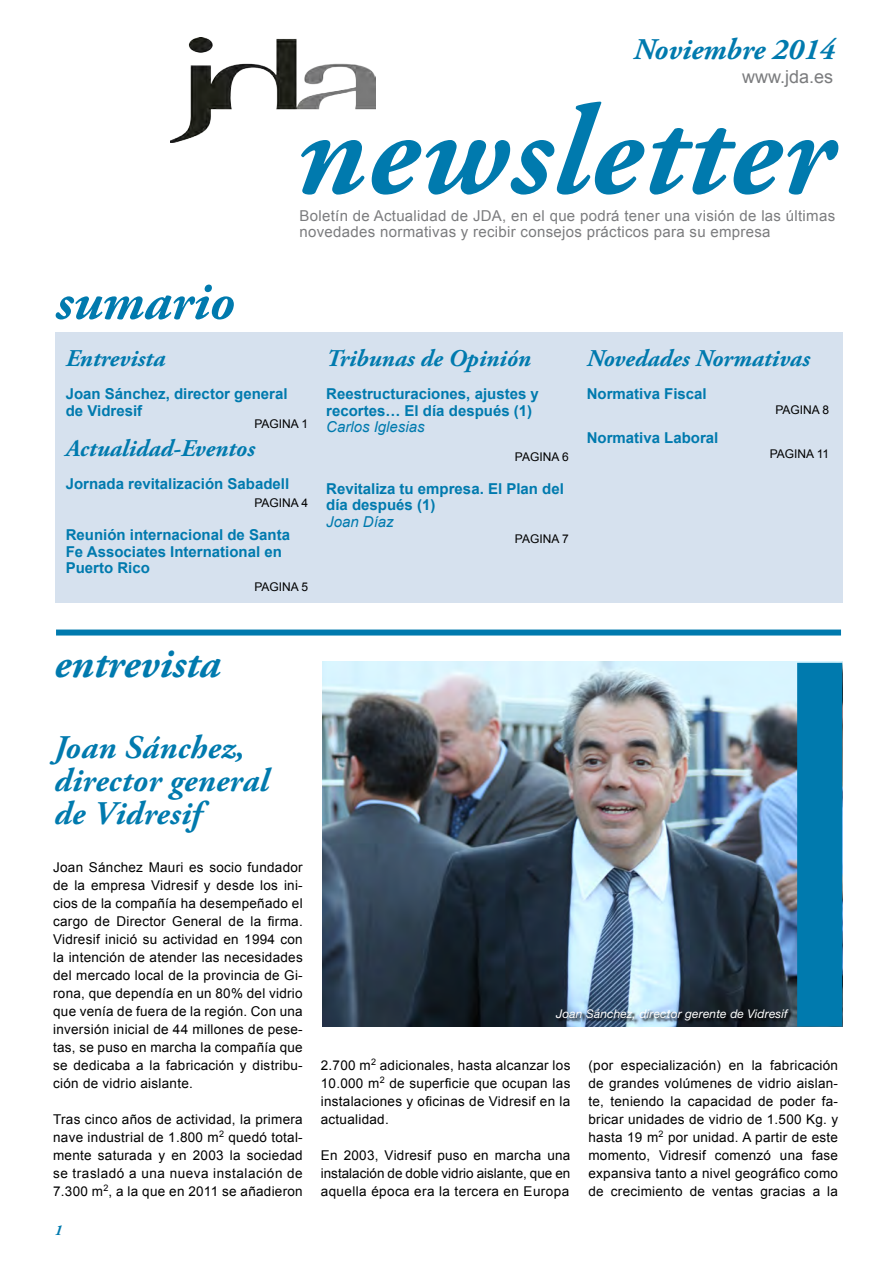
<style>
.page{position:relative;width:893px;height:1263px;background:#fff}
.page>*{position:absolute;margin:0;border:0;box-sizing:border-box;transform-origin:0 0}
.t1{font:italic 700 127.5px "Adobe Garamond Pro";letter-spacing:.015em;color:#007aae}
.t2{font:italic 700 54px "Adobe Garamond Pro";color:#007aae}
.t3{font:italic 700 42px "Adobe Garamond Pro";color:#007aae}
.t4{font:italic 700 33px/33px "Adobe Garamond Pro";letter-spacing:.01em;color:#007aae}
.t5{font:italic 700 30px "Adobe Garamond Pro";color:#007aae}
.t6{font:italic 700 24px "Adobe Garamond Pro";color:#007aae}
.t7{font:18px "Arial";color:#7b7c7e}
.t8{font:700 15px/16.5px "Arial";color:#007aae}
.t9{font:15px/16.5px "Arial";letter-spacing:.02em;color:#7b7c7e}
.t10{font:italic 15px "Arial";color:#007aae}
.t11{font:italic 700 15px "Adobe Garamond Pro";color:#007aae}
.t12{font:13.5px/18px "Arial";letter-spacing:.02em;color:#000;text-align:justify}
.t13{font:12px "Arial";color:#000}
.t14{font:italic 12px "Helvetica Neue";letter-spacing:.01em;color:#fff}
</style>
<div class="page">
<img style="left:171px;top:38px;width:204px;height:105px">
<div style="left:55px;top:332px;width:787px;height:270px;background:#d6e1ee"></div>
<div style="left:56px;top:629px;width:785px;height:6px;background:#007aae"></div>
<img style="left:323px;top:661px;width:519px;height:365px">
<svg style="left:556px;top:1010px;width:237px;height:14px;background:#3e4e5e"></svg>
<div style="left:797px;top:663px;width:45px;height:363px;background:#007aae"></div>
<h3 class="t5" style="left:633px;top:33px;width:203px">Noviembre 2014</h3>
<h3 class="t7" style="left:742px;top:65px;width:93px">www.jda.es</h3>
<h1 class="t1" style="left:295px;top:79px;width:538px">newsletter</h1>
<h2 class="t2" style="left:55px;top:270px;width:181px">sumario</h2>
<p class="t9" style="left:300px;top:208px;width:537px">Boletín de Actualidad de JDA, en el que podrá tener una visión de las últimas novedades normativas y recibir consejos prácticos para su empresa</p>
<h3 class="t6" style="left:66px;top:345px;width:101px">Entrevista</h3>
<p class="t8" style="left:66px;top:386px;width:223px">Joan Sánchez, director general de Vidresif</p>
<p class="t13" style="left:254px;top:415px;width:55px">PAGINA 1</p>
<h3 class="t6" style="left:66px;top:435px;width:191px">Actualidad-Eventos</h3>
<p class="t8" style="left:66px;top:476px;width:225px">Jornada revitalización Sabadell</p>
<p class="t13" style="left:254px;top:495px;width:55px">PAGINA 4</p>
<p class="t8" style="left:66px;top:527px;width:226px">Reunión internacional de Santa<br>Fe Associates International en<br>Puerto Rico</p>
<p class="t13" style="left:254px;top:579px;width:55px">PAGINA 5</p>
<h3 class="t6" style="left:326px;top:345px;width:206px">Tribunas de Opinión</h3>
<p class="t8" style="left:326px;top:386px;width:214px">Reestructuraciones, ajustes y recortes… El día después (1)</p>
<p class="t10" style="left:326px;top:417px;width:100px">Carlos Iglesias</p>
<p class="t13" style="left:515px;top:449px;width:55px">PAGINA 6</p>
<p class="t8" style="left:326px;top:481px;width:239px">Revitaliza tu empresa. El Plan del día después (1)</p>
<p class="t10" style="left:326px;top:512px;width:69px">Joan Díaz</p>
<p class="t13" style="left:515px;top:531px;width:55px">PAGINA 7</p>
<h3 class="t6" style="left:587px;top:345px;width:225px">Novedades Normativas</h3>
<p class="t8" style="left:587px;top:386px;width:122px">Normativa Fiscal</p>
<p class="t13" style="left:775px;top:402px;width:55px">PAGINA 8</p>
<p class="t8" style="left:587px;top:430px;width:133px">Normativa Laboral</p>
<p class="t13" style="left:770px;top:446px;width:61px">PAGINA 11</p>
<h3 class="t3" style="left:54px;top:639px;width:168px">entrevista</h3>
<h3 class="t4" style="left:54px;top:731px;width:216px">Joan Sánchez, director general de Vidresif</h3>
<p class="t12" style="left:53px;top:858px;width:251px">Joan Sánchez Mauri es socio fundador de la empresa Vidresif y desde los ini&shy;cios de la compañía ha desempeñado el cargo de Director General de la firma.<br>Vidresif inició su actividad en 1994 con la intención de atender las necesidades del mercado local de la provincia de Gi&shy;rona, que dependía en un 80% del vidrio que venía de fuera de la región. Con una inversión inicial de 44 millones de pese&shy;tas, se puso en marcha la compañía que se dedicaba a la fabricación y distribu&shy;ción de vidrio aislante.</p>
<p class="t12" style="left:53px;top:1110px;width:251px">Tras cinco años de actividad, la primera nave industrial de 1.800 m<sup>2</sup> quedó total&shy;mente saturada y en 2003 la sociedad se trasladó a una nueva instalación de 7.300 m<sup>2</sup>, a la que en 2011 se añadieron</p>
<p class="t11" style="left:55px;top:1222px;width:9px">1</p>
<p class="t14" style="left:556px;top:1007px;width:233px">Joan Sánchez, director gerente de Vidresif</p>
<p class="t12" style="left:321px;top:1056px;width:251px">2.700 m<sup>2</sup> adicionales, hasta alcanzar los 10.000 m<sup>2</sup> de superficie que ocupan las instalaciones y oficinas de Vidresif en la actualidad.</p>
<p class="t12" style="left:321px;top:1146px;width:251px">En 2003, Vidresif puso en marcha una instalación de doble vidrio aislante, que en aquella época era la tercera en Europa</p>
<p class="t12" style="left:588px;top:1056px;width:251px">(por especialización) en la fabricación de grandes volúmenes de vidrio aislan&shy;te, teniendo la capacidad de poder fa&shy;bricar unidades de vidrio de 1.500 Kg. y hasta 19 m<sup>2</sup> por unidad. A partir de este momento, Vidresif comenzó una fase expansiva tanto a nivel geográfico como de crecimiento de ventas gracias a la</p>
</div>
